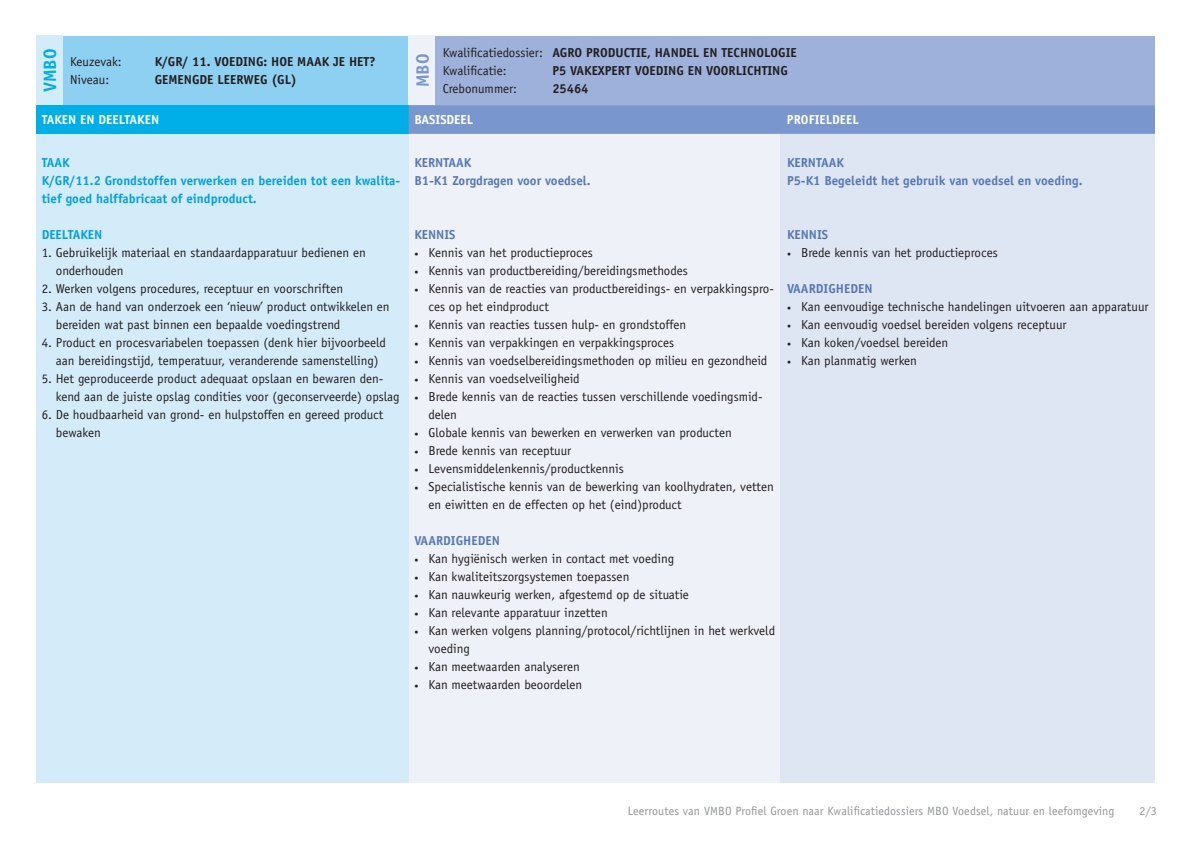
<style>
.page{position:relative;width:1191px;height:842px;background:#fff}
.page>*{position:absolute;margin:0;border:0;box-sizing:border-box;transform-origin:0 0}
.t1{font:700 18px "Officina Sans Std";color:#00aee8}
.t2{font:700 18px "Officina Sans Std";color:#7997ce}
.t3{font:13px/18px "Officina Sans Std";color:#231f20}
.t4{font:700 13px/18px "Officina Sans Std";color:#5778b5}
.t5{font:700 13px/18px "Officina Sans Std";color:#00a1e3}
.t6{font:700 13px "Officina Sans Std";color:#231f20}
.t7{font:700 13px "Officina Sans Std";color:#fff}
.t8{font:12px "Officina Sans Std";letter-spacing:.01em;color:#939598}
.s1{font-weight:700}
.s2{font-size:8px}
</style>
<div class="page">
<div style="left:408px;top:63px;width:372px;height:719px;background:#eef1f8"></div>
<div style="left:780px;top:63px;width:375px;height:719px;background:#dfe6f3"></div>
<div style="left:36px;top:56px;width:372px;height:726px;background:#d4ecf9"></div>
<div style="left:36px;top:36px;width:373px;height:69px;background:#8ed0f2"></div>
<div style="left:409px;top:36px;width:746px;height:69px;background:#9db1da"></div>
<div style="left:36px;top:105px;width:373px;height:29px;background:#00aee8"></div>
<div style="left:409px;top:105px;width:746px;height:29px;background:#7997ce"></div>
<div style="left:408px;top:36px;width:27px;height:69px;background:#eef1f8"></div>
<div style="left:36px;top:36px;width:27px;height:69px;background:#d4ecf9"></div>
<h1 class="t1" style="left:39px;top:92px;width:45px;rotate:-90deg">VMBO</h1>
<h1 class="t2" style="left:411px;top:87px;width:35px;rotate:-90deg">MBO</h1>
<p class="t3" style="left:70px;top:53px;width:53px">Keuzevak:</p>
<p class="t6" style="left:155px;top:54px;width:222px">K/GR/ 11. VOEDING: HOE MAAK JE HET?</p>
<p class="t3" style="left:70px;top:71px;width:41px">Niveau:</p>
<p class="t6" style="left:155px;top:72px;width:144px">GEMENGDE LEERWEG (GL)</p>
<p class="t3" style="left:443px;top:44px;width:356px">Kwalificatiedossier: <span class="s1">AGRO PRODUCTIE, HANDEL EN TECHNOLOGIE<br></span>Kwalificatie:</p>
<p class="t6" style="left:552px;top:63px;width:237px">P5 VAKEXPERT VOEDING EN VOORLICHTING</p>
<p class="t3" style="left:443px;top:80px;width:76px">Crebonummer:</p>
<p class="t6" style="left:552px;top:81px;width:38px">25464</p>
<p class="t7" style="left:42px;top:112px;width:119px">TAKEN EN DEELTAKEN</p>
<p class="t7" style="left:414px;top:112px;width:60px">BASISDEEL</p>
<p class="t7" style="left:787px;top:112px;width:73px">PROFIELDEEL</p>
<p class="t5" style="left:42px;top:153px;width:360px">TAAK<br>K/GR/11.2 Grondstoffen verwerken en bereiden tot een kwalita&shy;tief goed halffabricaat of eindproduct.</p>
<p class="t5" style="left:42px;top:225px;width:62px">DEELTAKEN</p>
<p class="t3" style="left:56px;top:244px;width:311px;text-indent:-14px">1. Gebruikelijk materiaal en standaardapparatuur bedienen en onderhouden</p>
<p class="t3" style="left:42px;top:280px;width:303px">2. Werken volgens procedures, receptuur en voorschriften</p>
<p class="t3" style="left:56px;top:298px;width:335px;text-indent:-14px">3. Aan de hand van onderzoek een ‘nieuw’ product ontwikkelen en bereiden wat past binnen een bepaalde voedingstrend</p>
<p class="t3" style="left:42px;top:334px;width:346px;text-align:center">4. Product en procesvariabelen toepassen (denk hier bijvoorbeeld aan bereidingstijd, temperatuur, veranderende samenstelling)</p>
<p class="t3" style="left:56px;top:370px;width:345px;text-indent:-14px">5. Het geproduceerde product adequaat opslaan en bewaren den&shy;kend aan de juiste opslag condities voor (geconserveerde) opslag</p>
<p class="t3" style="left:56px;top:406px;width:329px;text-indent:-14px">6. De houdbaarheid van grond- en hulpstoffen en gereed product bewaken</p>
<p class="t4" style="left:787px;top:153px;width:297px">KERNTAAK<br>P5-K1 Begeleidt het gebruik van voedsel en voeding.</p>
<p class="t4" style="left:414px;top:153px;width:178px">KERNTAAK<br>B1-K1 Zorgdragen voor voedsel.</p>
<p class="t4" style="left:787px;top:225px;width:43px">KENNIS</p>
<p class="t3" style="left:787px;top:244px;width:212px"><span class="s2">•</span> Brede kennis van het productieproces</p>
<p class="t4" style="left:787px;top:279px;width:87px">VAARDIGHEDEN</p>
<p class="t3" style="left:787px;top:298px;width:363px"><span class="s2">•</span> Kan eenvoudige technische handelingen uitvoeren aan apparatuur</p>
<p class="t3" style="left:787px;top:316px;width:281px"><span class="s2">•</span> Kan eenvoudig voedsel bereiden volgens receptuur</p>
<p class="t3" style="left:787px;top:334px;width:163px"><span class="s2">•</span> Kan koken/voedsel bereiden</p>
<p class="t3" style="left:787px;top:352px;width:132px"><span class="s2">•</span> Kan planmatig werken</p>
<p class="t4" style="left:414px;top:225px;width:43px">KENNIS</p>
<p class="t3" style="left:414px;top:244px;width:180px"><span class="s2">•</span> Kennis van het productieproces</p>
<p class="t3" style="left:414px;top:262px;width:275px"><span class="s2">•</span> Kennis van productbereiding/bereidingsmethodes</p>
<p class="t3" style="left:428px;top:280px;width:347px;text-indent:-14px"><span class="s2">•</span> Kennis van de reacties van productbereidings- en verpakkingspro&shy;ces op het eindproduct</p>
<p class="t3" style="left:414px;top:316px;width:273px"><span class="s2">•</span> Kennis van reacties tussen hulp- en grondstoffen</p>
<p class="t3" style="left:414px;top:334px;width:261px"><span class="s2">•</span> Kennis van verpakkingen en verpakkingsproces</p>
<p class="t3" style="left:414px;top:352px;width:355px"><span class="s2">•</span> Kennis van voedselbereidingsmethoden op milieu en gezondheid</p>
<p class="t3" style="left:414px;top:370px;width:167px"><span class="s2">•</span> Kennis van voedselveiligheid</p>
<p class="t3" style="left:428px;top:388px;width:336px;text-indent:-14px"><span class="s2">•</span> Brede kennis van de reacties tussen verschillende voedingsmid&shy;delen</p>
<p class="t3" style="left:414px;top:424px;width:319px"><span class="s2">•</span> Globale kennis van bewerken en verwerken van producten</p>
<p class="t3" style="left:414px;top:442px;width:158px"><span class="s2">•</span> Brede kennis van receptuur</p>
<p class="t3" style="left:414px;top:460px;width:211px"><span class="s2">•</span> Levensmiddelenkennis/productkennis</p>
<p class="t3" style="left:428px;top:478px;width:347px;text-indent:-14px"><span class="s2">•</span> Specialistische kennis van de bewerking van koolhydraten, vetten en eiwitten en de effecten op het (eind)product</p>
<p class="t4" style="left:414px;top:531px;width:87px">VAARDIGHEDEN</p>
<p class="t3" style="left:414px;top:550px;width:261px"><span class="s2">•</span> Kan hygiënisch werken in contact met voeding</p>
<p class="t3" style="left:414px;top:568px;width:216px"><span class="s2">•</span> Kan kwaliteitszorgsystemen toepassen</p>
<p class="t3" style="left:414px;top:586px;width:276px"><span class="s2">•</span> Kan nauwkeurig werken, afgestemd op de situatie</p>
<p class="t3" style="left:414px;top:604px;width:195px"><span class="s2">•</span> Kan relevante apparatuur inzetten</p>
<p class="t3" style="left:428px;top:622px;width:348px;text-indent:-14px"><span class="s2">•</span> Kan werken volgens planning/protocol/richtlijnen in het werkveld voeding</p>
<p class="t3" style="left:414px;top:658px;width:167px"><span class="s2">•</span> Kan meetwaarden analyseren</p>
<p class="t3" style="left:414px;top:676px;width:169px"><span class="s2">•</span> Kan meetwaarden beoordelen</p>
<p class="t8" style="left:627px;top:804px;width:488px">Leerroutes van VMBO Profiel Groen naar Kwalificatiedossiers MBO Voedsel, natuur en leefomgeving</p>
<p class="t8" style="left:1139px;top:804px;width:19px">2/3</p>
</div>
